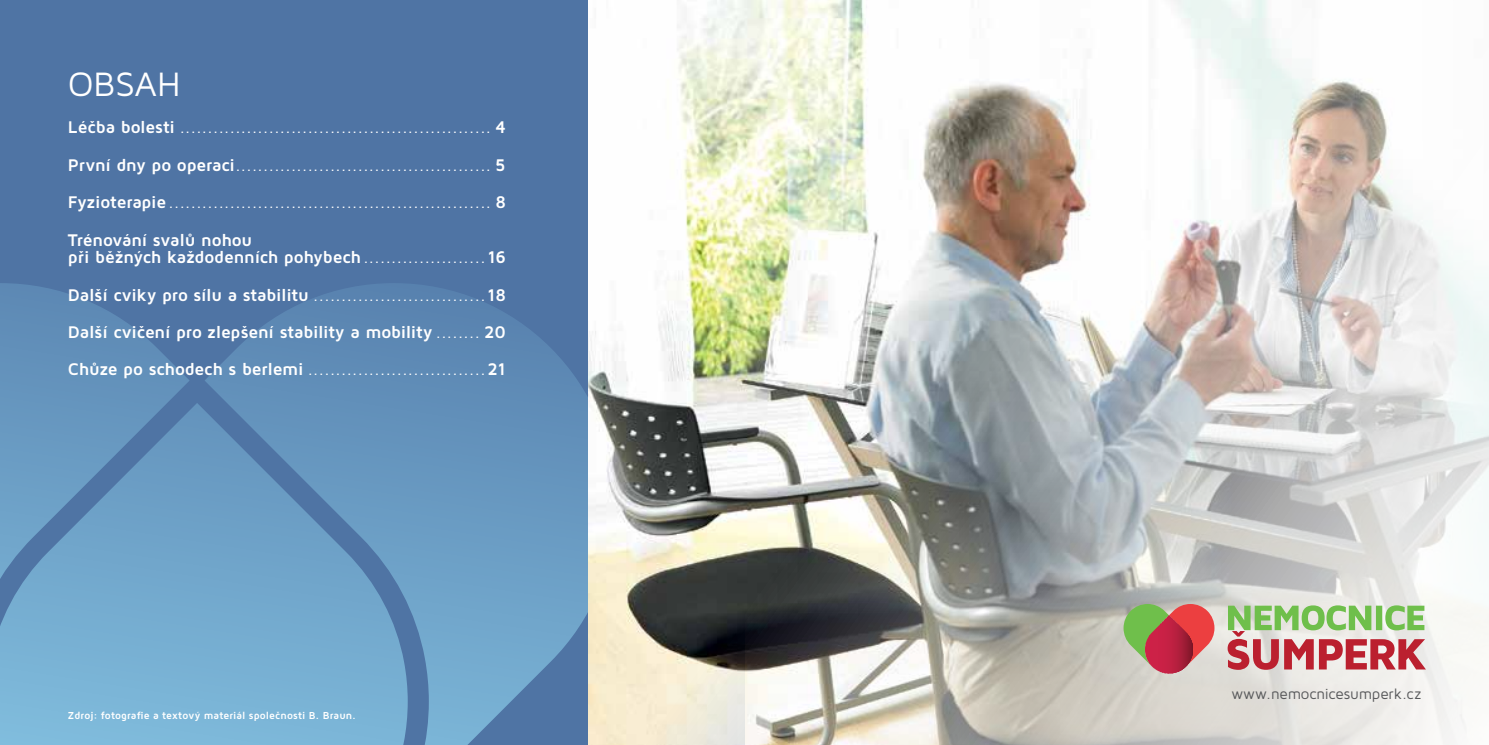
<style>
.page{position:relative;width:1489px;height:745px;background:#fff}
.page>*{position:absolute;margin:0;border:0;box-sizing:border-box;transform-origin:0 0}
.t1{font:35px "Maven Pro";letter-spacing:-.01em;color:#fff}
.t2{font:17.5px/37.3px "Maven Pro";color:#fff;text-align:justify}
.t3{font:700 17.5px/37.3px "Maven Pro";letter-spacing:-.015em;color:#fff;text-align:justify}
.t4{font:15.22px "Maven Pro";letter-spacing:-.01em;color:#58595b}
.t5{font:700 10.5px "Maven Pro";letter-spacing:.005em;color:#fff}
.s1{font-weight:700}
.s2{font-weight:400}
</style>
<div class="page">
<div style="left:0;top:0;width:744px;height:744px;background:#4f74a4"></div>
<svg style="left:190px;top:403px;width:14px;height:341px;background:#70a5ca"></svg>
<svg style="left:0;top:283px;width:190px;height:461px"></svg>
<svg style="left:204px;top:283px;width:384px;height:461px"></svg>
<img style="left:588px;top:0;width:900px;height:744px">
<svg style="left:1227px;top:605px;width:198px;height:64px;background:#c0a68e"></svg>
<svg style="left:1123px;top:603px;width:91px;height:70px;background:#bda07e"></svg>
<svg style="left:1144px;top:615px;width:5px;height:58px"></svg>
<svg style="left:1149px;top:615px;width:4px;height:58px"></svg>
<svg style="left:1153px;top:615px;width:4px;height:58px"></svg>
<hr style="left:1157px;top:615px;width:3px;height:58px;background:#cb2146">
<hr style="left:1160px;top:615px;width:2px;height:58px;background:#ca2146">
<hr style="left:1162px;top:615px;width:1px;height:58px;background:#c92145">
<hr style="left:1163px;top:615px;width:2px;height:58px;background:#c82145">
<hr style="left:1165px;top:615px;width:1px;height:58px;background:#c72145">
<hr style="left:1166px;top:615px;width:1px;height:58px;background:#c62144">
<hr style="left:1167px;top:615px;width:1px;height:58px;background:#c52144">
<hr style="left:1168px;top:615px;width:1px;height:58px;background:#c42144">
<hr style="left:1169px;top:615px;width:1px;height:58px;background:#c22143">
<hr style="left:1170px;top:615px;width:1px;height:58px;background:#c12143">
<hr style="left:1171px;top:615px;width:1px;height:58px;background:#bf2142">
<hr style="left:1172px;top:615px;width:1px;height:58px;background:#be2041">
<hr style="left:1173px;top:615px;width:1px;height:58px;background:#bc2041">
<hr style="left:1174px;top:615px;width:1px;height:58px;background:#ba2040">
<hr style="left:1175px;top:615px;width:1px;height:58px;background:#b8203f">
<hr style="left:1176px;top:615px;width:1px;height:58px;background:#b5203e">
<hr style="left:1177px;top:615px;width:1px;height:58px;background:#b31f3e">
<hr style="left:1178px;top:615px;width:1px;height:58px;background:#b01f3d">
<hr style="left:1179px;top:615px;width:1px;height:58px;background:#ad1f3b">
<hr style="left:1180px;top:615px;width:1px;height:58px;background:#ab1e3a">
<hr style="left:1181px;top:615px;width:1px;height:58px;background:#a81e39">
<hr style="left:1182px;top:615px;width:1px;height:58px;background:#a41e38">
<hr style="left:1183px;top:615px;width:1px;height:58px;background:#a11c36">
<hr style="left:1184px;top:615px;width:1px;height:58px;background:#9e1c35">
<hr style="left:1185px;top:615px;width:1px;height:58px;background:#991b33">
<hr style="left:1186px;top:615px;width:1px;height:58px;background:#951a32">
<hr style="left:1187px;top:615px;width:1px;height:58px;background:#911a30">
<hr style="left:1188px;top:615px;width:1px;height:58px;background:#8c192e">
<hr style="left:1189px;top:615px;width:1px;height:58px;background:#88182c">
<hr style="left:1190px;top:615px;width:1px;height:58px;background:#83162a">
<hr style="left:1191px;top:615px;width:1px;height:58px;background:#7e1528">
<hr style="left:1192px;top:615px;width:1px;height:58px;background:#791426">
<h1 class="t1" style="left:68px;top:62px;width:114px">Obsah</h1>
<p class="t2" style="left:68px;top:108px;width:439px"><span class="s1">Léčba bolesti</span> ........................................................ <span class="s1">4<br>První dny po operaci</span>.............................................. <span class="s1">5<br>Fyzioterapie</span>.......................................................... <span class="s1">8<br>Trénování svalů nohou</span></p>
<p class="t3" style="left:68px;top:238px;width:439px">při běžných každodenních pohybech<span class="s2">......................</span>16<br>Další cviky pro sílu a stabilitu <span class="s2">...............................</span>18<br>Další cvičení pro zlepšení stability a mobility <span class="s2">........</span> 20<br>Chůze po schodech s berlemi <span class="s2">................................</span>21</p>
<p class="t5" style="left:68px;top:708px;width:290px">Zdroj: fotografie a textový materiál společnosti B. Braun.</p>
<p class="t4" style="left:1231px;top:683px;width:191px">www.nemocnicesumperk.cz</p>
</div>
